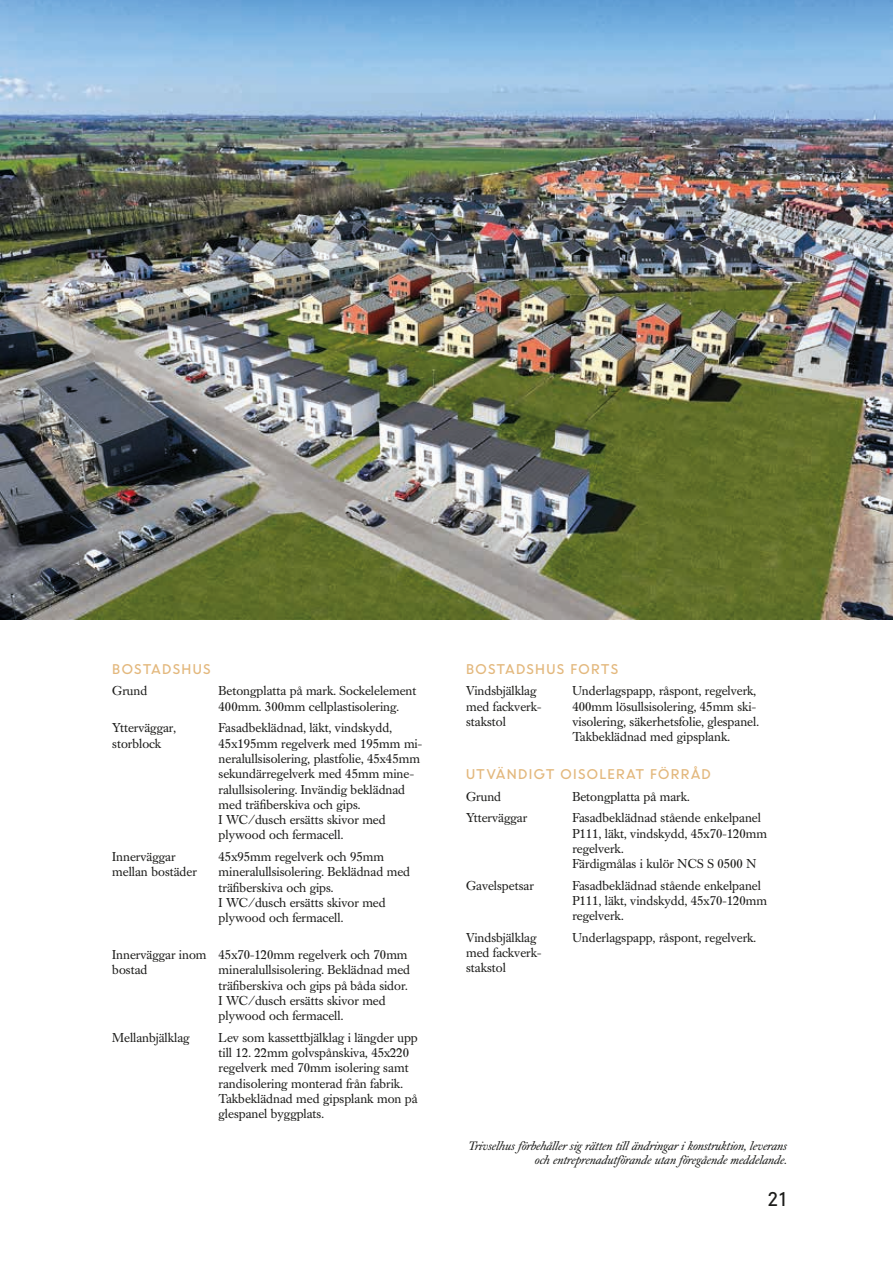
<style>
.page{position:relative;width:893px;height:1263px;background:#fff}
.page>*{position:absolute;margin:0;border:0;box-sizing:border-box;transform-origin:0 0}
.t1{font:500 18px "U8";color:#1d1d1b}
.t2{font:12.75px/15.3px "Caslon Book BE";color:#1d1d1b}
.t3{font:500 12.75px "U8";letter-spacing:.11em;color:#e3b87d}
.t4{font:italic 12px/14.4px "Caslon Book BE";color:#1d1d1b;text-align:right}
</style>
<div class="page">
<img style="left:0;top:0;width:893px;height:619px">
<p class="t3" style="left:112px;top:659px;width:100px">BOSTADSHUS</p>
<p class="t2" style="left:112px;top:684px;width:37px">Grund</p>
<p class="t2" style="left:219px;top:684px;width:199px">Betongplatta på mark. Sockelelement<br>400mm. 300mm cellplastisolering.</p>
<p class="t2" style="left:112px;top:721px;width:65px">Ytterväggar, storblock</p>
<p class="t2" style="left:219px;top:721px;width:205px">Fasadbeklädnad, läkt, vindskydd, 45x195mm regelverk med 195mm mi&shy;neralullsisolering, plastfolie, 45x45mm sekundärregelverk med 45mm mine&shy;ralullsisolering. Invändig beklädnad med träfiberskiva och gips.<br>I WC/dusch ersätts skivor med plywood och fermacell.</p>
<p class="t2" style="left:112px;top:849px;width:86px">Innerväggar mellan bostäder</p>
<p class="t2" style="left:219px;top:849px;width:193px">45x95mm regelverk och 95mm mineralullsisolering. Beklädnad med träfiberskiva och gips.<br>I WC/dusch ersätts skivor med plywood och fermacell.</p>
<p class="t2" style="left:112px;top:947px;width:96px">Innerväggar inom bostad</p>
<p class="t2" style="left:219px;top:947px;width:193px">45x70-120mm regelverk och 70mm mineralullsisolering. Beklädnad med träfiberskiva och gips på båda sidor.<br>I WC/dusch ersätts skivor med plywood och fermacell.</p>
<p class="t2" style="left:112px;top:1030px;width:79px">Mellanbjälklag</p>
<p class="t2" style="left:219px;top:1030px;width:201px">Lev som kassettbjälklag i längder upp till 12. 22mm golvspånskiva, 45x220 regelverk med 70mm isolering samt randisolering monterad från fabrik.<br>Takbeklädnad med gipsplank mon på glespanel byggplats.</p>
<p class="t3" style="left:466px;top:659px;width:154px">BOSTADSHUS FORTS</p>
<p class="t2" style="left:466px;top:684px;width:77px">Vindsbjälklag med fackverk&shy;stakstol</p>
<p class="t2" style="left:572px;top:684px;width:188px">Underlagspapp, råspont, regelverk, 400mm lösullsisolering, 45mm ski&shy;visolering, säkerhetsfolie, glespanel.<br>Takbeklädnad med gipsplank.</p>
<p class="t3" style="left:466px;top:764px;width:246px">UTVÄNDIGT OISOLERAT FÖRRÅD</p>
<p class="t2" style="left:466px;top:789px;width:37px">Grund</p>
<p class="t2" style="left:572px;top:789px;width:119px">Betongplatta på mark.</p>
<p class="t2" style="left:466px;top:810px;width:63px">Ytterväggar</p>
<p class="t2" style="left:572px;top:810px;width:196px">Fasadbeklädnad stående enkelpanel<br>P111, läkt, vindskydd, 45x70-120mm regelverk.<br>Färdigmålas i kulör NCS S 0500 N</p>
<p class="t2" style="left:466px;top:878px;width:69px">Gavelspetsar</p>
<p class="t2" style="left:572px;top:878px;width:196px">Fasadbeklädnad stående enkelpanel<br>P111, läkt, vindskydd, 45x70-120mm regelverk.</p>
<p class="t2" style="left:466px;top:930px;width:77px">Vindsbjälklag med fackverk&shy;stakstol</p>
<p class="t2" style="left:572px;top:930px;width:185px">Underlagspapp, råspont, regelverk.</p>
<p class="t4" style="left:468px;top:1139px;width:320px">Trivselhus förbehåller sig rätten till ändringar i konstruktion, leverans och entreprenadutförande utan föregående meddelande.</p>
<h1 class="t1" style="left:768px;top:1185px;width:19px">21</h1>
</div>
